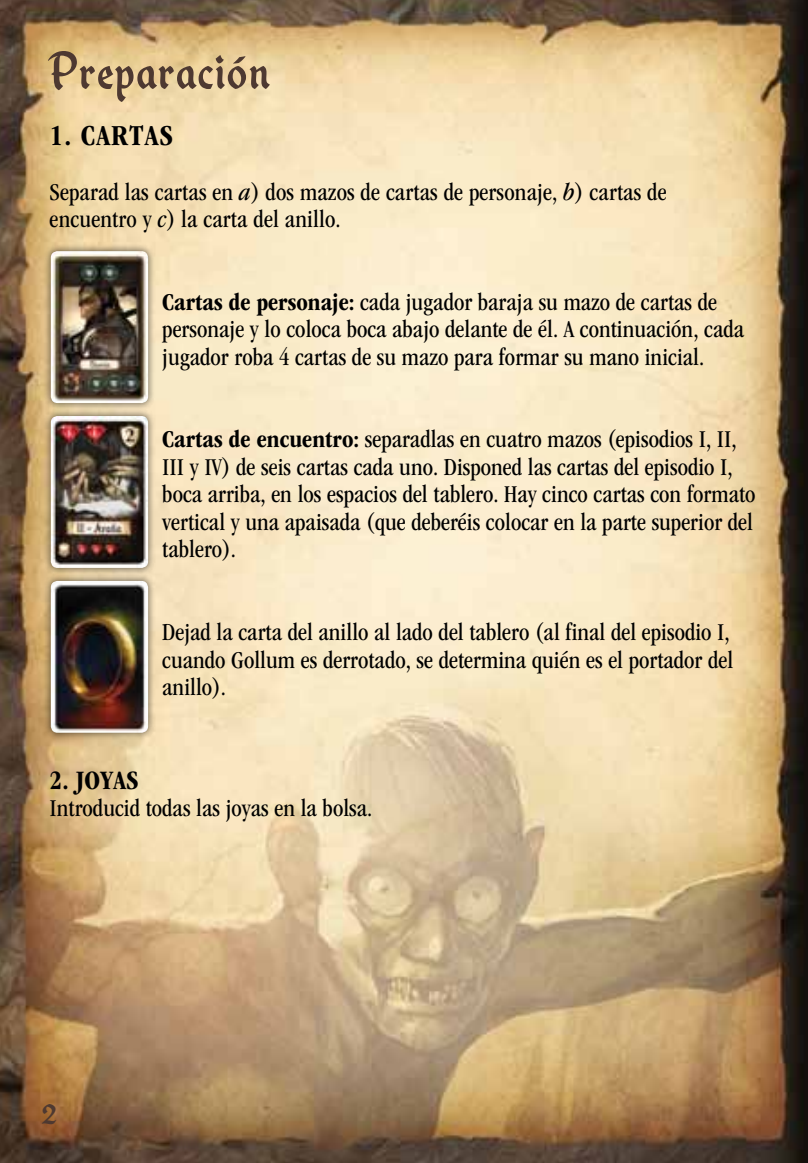
<style>
.page{position:relative;width:808px;height:1163px;background:#fff}
.page>*{position:absolute;margin:0;border:0;box-sizing:border-box;transform-origin:0 0}
.t1{font:70px "House Holiday TTF Gothic";letter-spacing:.025em;color:#4e3931}
.t2{font:40.5px "House Holiday TTF Gothic";color:#4e3931;scale:1.11 1}
.t3{font:700 condensed 30px "ITC Garamond Std";letter-spacing:.035em;color:#000}
.t4{font:700 condensed 27.5px "ITC Garamond Std";letter-spacing:.01em;color:#000}
.t5{font:condensed 25px/27.5px "ITC Garamond Std";color:#000}
.s1{font-style:italic}
.s2{font-weight:700}
</style>
<div class="page">
<img style="left:0;top:0;width:808px;height:1162px">
<div style="left:43px;top:243px;width:112px;height:168px;background:#000;opacity:.6"></div>
<img style="left:51px;top:251px;width:97px;height:152px">
<div style="left:43px;top:408px;width:112px;height:167px;background:#000;opacity:.6"></div>
<img style="left:51px;top:416px;width:97px;height:152px">
<div style="left:43px;top:573px;width:112px;height:167px;background:#000;opacity:.6"></div>
<img style="left:51px;top:581px;width:97px;height:151px">
<h1 class="t1" style="left:50px;top:38px;width:221px">Preparación</h1>
<p class="t3" style="left:50px;top:118px;width:125px">1. CARTAS</p>
<p class="t5" style="left:50px;top:178px;width:619px">Separad las cartas en <span class="s1">a</span>) dos mazos de cartas de personaje, <span class="s1">b</span>) cartas de encuentro y <span class="s1">c</span>) la carta del anillo.</p>
<p class="t5" style="left:162px;top:288px;width:583px"><span class="s2">Cartas de personaje:</span> cada jugador baraja su mazo de cartas de personaje y lo coloca boca abajo delante de él. A continuación, cada jugador roba 4 cartas de su mazo para formar su mano inicial.</p>
<p class="t5" style="left:162px;top:426px;width:595px"><span class="s2">Cartas de encuentro:</span> separadlas en cuatro mazos (episodios I, II, III y IV) de seis cartas cada uno. Disponed las cartas del episodio I, boca arriba, en los espacios del tablero. Hay cinco cartas con formato vertical y una apaisada (que deberéis colocar en la parte superior del tablero).</p>
<p class="t5" style="left:162px;top:618px;width:572px">Dejad la carta del anillo al lado del tablero (al final del episodio I, cuando Gollum es derrotado, se determina quién es el portador del anillo).</p>
<p class="t4" style="left:50px;top:764px;width:91px">2. JOYAS</p>
<p class="t5" style="left:50px;top:794px;width:324px">Introducid todas las joyas en la bolsa.</p>
<h2 class="t2" style="left:41px;top:1093px;width:15px">2</h2>
</div>
